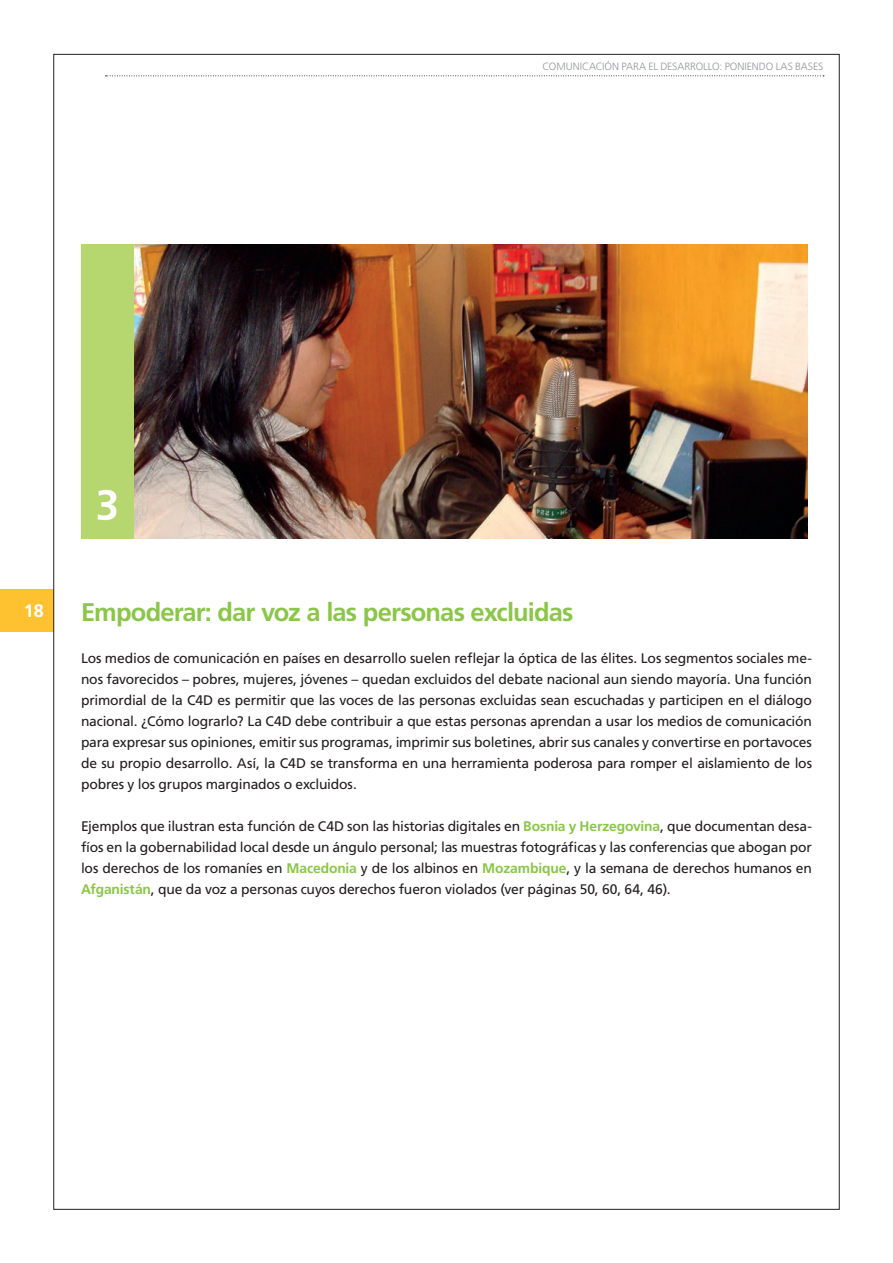
<style>
.page{position:relative;width:893px;height:1263px;background:#fff}
.page>*{position:absolute;margin:0;border:0;box-sizing:border-box;transform-origin:0 0}
.encabezado_rojo{font:700 25.5px "Frutiger LT Std";letter-spacing:-.035em;color:#8ac648}
.t1{font:700 18px "Frutiger LT Std";color:#fff}
.Parrafo_guia{font:13.8px/21px "Frutiger LT Std";letter-spacing:-.01em;color:#231f20;text-align:justify}
.t2{font:300 10.5px "Frutiger LT Std";letter-spacing:-.005em;color:#939598}
.s1{font-weight:700;color:#8ac648}
</style>
<div class="page">
<div style="left:0;top:589px;width:54px;height:42px;background:#fec231"></div>
<svg style="left:105px;top:75px;width:719px;height:1px"></svg>
<img style="left:133px;top:245px;width:674px;height:294px">
<div style="left:81px;top:245px;width:52px;height:294px;background:#b6d670"></div>
<svg style="left:98px;top:490px;width:18px;height:30px"></svg>
<p class="t2" style="left:543px;top:61px;width:282px">COMUNICACIÓN PARA EL DESARROLLO: PONIENDO LAS BASES</p>
<h2 class="t1" style="left:24px;top:600px;width:22px">18</h2>
<p class="encabezado_rojo" style="left:81px;top:597px;width:494px">Empoderar: dar voz a las personas excluidas</p>
<p class="Parrafo_guia" style="left:81px;top:648px;width:733px">Los medios de comunicación en países en desarrollo suelen reflejar la óptica de las élites. Los segmentos sociales me&shy;nos favorecidos – pobres, mujeres, jóvenes – quedan excluidos del debate nacional aun siendo mayoría. Una función primordial de la C4D es permitir que las voces de las personas excluidas sean escuchadas y participen en el diálogo nacional. ¿Cómo lograrlo? La C4D debe contribuir a que estas personas aprendan a usar los medios de comunicación para expresar sus opiniones, emitir sus programas, imprimir sus boletines, abrir sus canales y convertirse en portavoces de su propio desarrollo. Así, la C4D se transforma en una herramienta poderosa para romper el aislamiento de los pobres y los grupos marginados o excluidos.</p>
<p class="Parrafo_guia" style="left:81px;top:816px;width:732px">Ejemplos que ilustran esta función de C4D son las historias digitales en <span class="s1">Bosnia y Herzegovina</span>, que documentan desa&shy;fíos en la gobernabilidad local desde un ángulo personal; las muestras fotográficas y las conferencias que abogan por los derechos de los romaníes en <span class="s1">Macedonia</span> y de los albinos en <span class="s1">Mozambique</span>, y la semana de derechos humanos en <span class="s1">Afganistán</span>, que da voz a personas cuyos derechos fueron violados (ver páginas 50, 60, 64, 46).</p>
</div>
